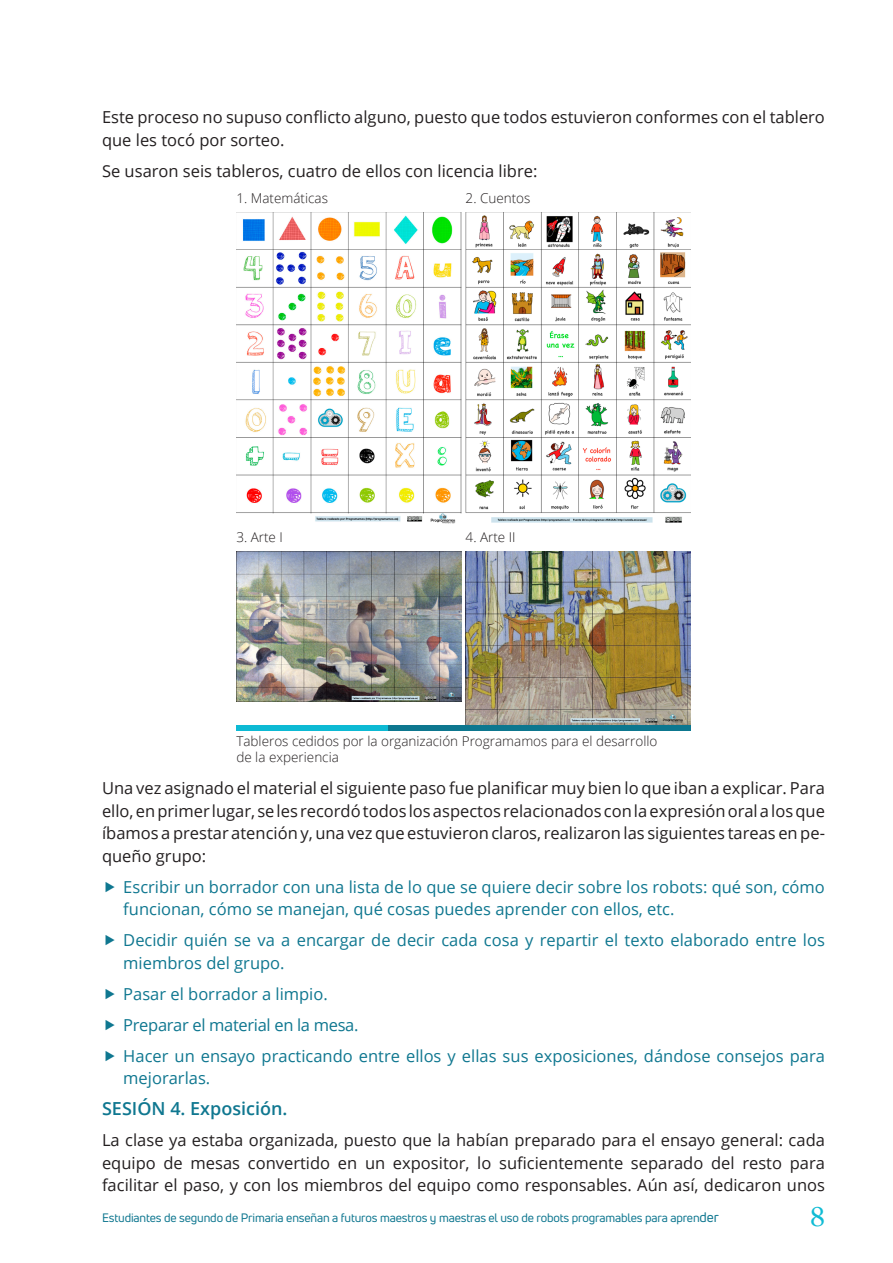
<style>
.page{position:relative;width:893px;height:1263px;background:#fff}
.page>*{position:absolute;margin:0;border:0;box-sizing:border-box;transform-origin:0 0}
.t1{font:500 30px "Freight Text";color:#0fbbd4}
.t2{font:600 18px "Open Sans";color:#0f7790}
.base{font:16.5px/22.5px "Open Sans";color:#231f20;text-align:justify}
.t3{font:16.5px/22.5px "Open Sans";color:#0f7790}
.t4{font:16.5px "Open Sans";letter-spacing:-.02em;color:#0f7790}
.Pie_foto{font:300 13.5px/16.2px "Open Sans";color:#231f20}
.base-2{font:300 13.5px "Open Sans";color:#231f20}
.t5{font:12px "Uni Neue";letter-spacing:-.01em;color:#0f7790}
.s1{font-size:13.5px}
</style>
<div class="page">
<div style="left:236px;top:726px;width:152px;height:5px;background:#0dbad4"></div>
<div style="left:388px;top:726px;width:303px;height:5px;background:#0d778f"></div>
<img style="left:236px;top:552px;width:225px;height:150px">
<img style="left:466px;top:552px;width:224px;height:172px">
<img style="left:466px;top:212px;width:225px;height:311px">
<img style="left:236px;top:212px;width:225px;height:312px">
<p class="base" style="left:102px;top:106px;width:724px">Este proceso no supuso conflicto alguno, puesto que todos estuvieron conformes con el tablero que les tocó por sorteo.</p>
<p class="base" style="left:102px;top:159px;width:437px">Se usaron seis tableros, cuatro de ellos con licencia libre:</p>
<p class="base-2" style="left:236px;top:189px;width:93px">1. Matemáticas</p>
<p class="base-2" style="left:466px;top:189px;width:66px">2. Cuentos</p>
<p class="base-2" style="left:236px;top:528px;width:48px">3. Arte I</p>
<p class="base-2" style="left:466px;top:528px;width:52px">4. Arte II</p>
<p class="Pie_foto" style="left:236px;top:732px;width:423px">Tableros cedidos por la organización Programamos para el desarrollo de la experiencia</p>
<p class="base" style="left:102px;top:776px;width:724px">Una vez asignado el material el siguiente paso fue planificar muy bien lo que iban a explicar. Para ello, en primer lugar, se les recordó todos los aspectos relacionados con la expresión oral a los que íbamos a prestar atención y, una vez que estuvieron claros, realizaron las siguientes tareas en pe&shy;queño grupo:</p>
<p class="t3" style="left:123px;top:875px;width:703px">Escribir un borrador con una lista de lo que se quiere decir sobre los robots: qué son, cómo funcionan, cómo se manejan, qué cosas puedes aprender con ellos, etc.</p>
<p class="t3" style="left:123px;top:928px;width:703px">Decidir quién se va a encargar de decir cada cosa y repartir el texto elaborado entre los miembros del grupo.</p>
<p class="t3" style="left:123px;top:982px;width:206px">Pasar el borrador a limpio.</p>
<p class="t4" style="left:123px;top:1013px;width:237px">Preparar el material en la mesa.</p>
<p class="t3" style="left:123px;top:1044px;width:703px">Hacer un ensayo practicando entre ellos y ellas sus exposiciones, dándose consejos para mejorarlas.</p>
<h2 class="t2" style="left:102px;top:1096px;width:187px">SESIÓN 4. Exposición.</h2>
<p class="base" style="left:102px;top:1128px;width:724px">La clase ya estaba organizada, puesto que la habían preparado para el ensayo general: cada equipo de mesas convertido en un expositor, lo suficientemente separado del resto para facilitar el paso, y con los miembros del equipo como responsables. Aún así, dedicaron unos</p>
<p class="t5" style="left:102px;top:1210px;width:618px">Estudiantes de segundo de Primaria enseñan a futuros maestros y maestras el uso de robots programables para apren<span class="s1">der</span></p>
<h1 class="t1" style="left:810px;top:1200px;width:16px">8</h1>
</div>
